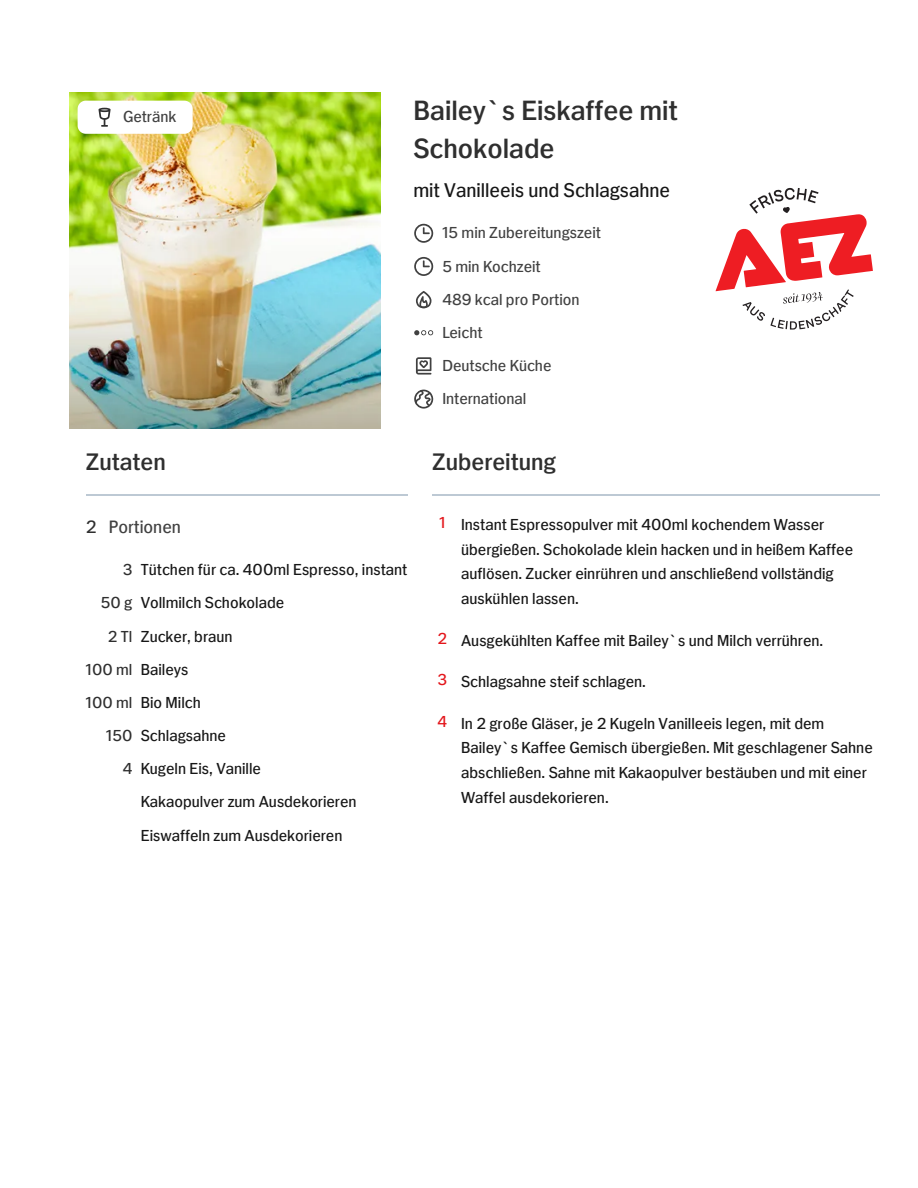
<style>
.page{position:relative;width:918px;height:1188px;background:#fff}
.page>*{position:absolute;margin:0;border:0;box-sizing:border-box;transform-origin:0 0}
.t1{font:28.95px/37.3px "HIT Sans New Roman One";color:#2f2f2f}
.t2{font:24.9px "HIT Sans New Roman One";color:#2f2f2f}
.t3{font:20.7px "HIT Sans New Roman Three";color:#171717}
.t4{font:18.6px "HIT Sans New Roman Three";color:#414141}
.t5{font:16.65px/24.9px "HIT Sans New Roman Three";color:#171717}
.t6{font:16.65px/33.2px "HIT Sans New Roman Three";color:#414141}
.t7{font:16.65px "HIT Sans New Roman Three";color:#e3161b}
.s1{color:#2f2f2f}
</style>
<div class="page">
<hr style="left:86px;top:494px;width:321px;height:1px;background:#bdc9d4">
<hr style="left:432px;top:494px;width:448px;height:1px;background:#bdc9d4">
<img style="left:69px;top:92px;width:311px;height:336px">
<svg style="left:78px;top:101px;width:115px;height:33px"></svg>
<svg style="left:414px;top:224px;width:19px;height:19px"></svg>
<svg style="left:414px;top:257px;width:19px;height:19px"></svg>
<svg style="left:416px;top:291px;width:15px;height:17px"></svg>
<svg style="left:414px;top:330px;width:19px;height:5px"></svg>
<svg style="left:416px;top:357px;width:15px;height:18px"></svg>
<svg style="left:414px;top:390px;width:19px;height:19px"></svg>
<svg style="left:716px;top:188px;width:157px;height:142px"></svg>
<p class="t6" style="left:123px;top:100px;width:55px">Getränk</p>
<h1 class="t1" style="left:413px;top:92px;width:266px">Bailey`s Eiskaffee mit<br>Schokolade</h1>
<p class="t3" style="left:413px;top:179px;width:258px">mit Vanilleeis und Schlagsahne</p>
<p class="t6" style="left:442px;top:216px;width:160px">15 min Zubereitungszeit<br>5 min Kochzeit<br>489 kcal pro Portion<br>Leicht<br>Deutsche Küche<br>International</p>
<h2 class="t2" style="left:86px;top:447px;width:82px">Zutaten</h2>
<p class="t4" style="left:86px;top:516px;width:97px"><span class="s1">2</span> Portionen</p>
<p class="t5" style="left:123px;top:557px;width:286px"><span class="s1">3</span> Tütchen für ca. 400ml Espresso, instant</p>
<p class="t5" style="left:101px;top:590px;width:185px"><span class="s1">50 g</span> Vollmilch Schokolade</p>
<p class="t5" style="left:108px;top:624px;width:126px"><span class="s1">2 Tl</span> Zucker, braun</p>
<p class="t5" style="left:86px;top:657px;width:104px"><span class="s1">100 ml</span> Baileys</p>
<p class="t5" style="left:86px;top:690px;width:117px"><span class="s1">100 ml</span> Bio Milch</p>
<p class="t5" style="left:106px;top:723px;width:121px"><span class="s1">150</span> Schlagsahne</p>
<p class="t5" style="left:123px;top:756px;width:140px"><span class="s1">4</span> Kugeln Eis, Vanille</p>
<p class="t5" style="left:141px;top:789px;width:217px">Kakaopulver zum Ausdekorieren</p>
<p class="t5" style="left:141px;top:823px;width:203px">Eiswaffeln zum Ausdekorieren</p>
<h2 class="t2" style="left:432px;top:447px;width:125px">Zubereitung</h2>
<p class="t7" style="left:439px;top:513px;width:8px">1</p>
<p class="t7" style="left:438px;top:629px;width:11px">2</p>
<p class="t7" style="left:438px;top:670px;width:11px">3</p>
<p class="t7" style="left:438px;top:712px;width:11px">4</p>
<p class="t5" style="left:461px;top:512px;width:394px">Instant Espressopulver mit 400ml kochendem Wasser übergießen. Schokolade klein hacken und in heißem Kaffee auflösen. Zucker einrühren und anschließend vollständig auskühlen lassen.</p>
<p class="t5" style="left:461px;top:628px;width:364px">Ausgekühlten Kaffee mit Bailey`s und Milch verrühren.</p>
<p class="t5" style="left:461px;top:669px;width:186px">Schlagsahne steif schlagen.</p>
<p class="t5" style="left:461px;top:711px;width:413px">In 2 große Gläser, je 2 Kugeln Vanilleeis legen, mit dem Bailey`s Kaffee Gemisch übergießen. Mit geschlagener Sahne abschließen. Sahne mit Kakaopulver bestäuben und mit einer Waffel ausdekorieren.</p>
</div>
